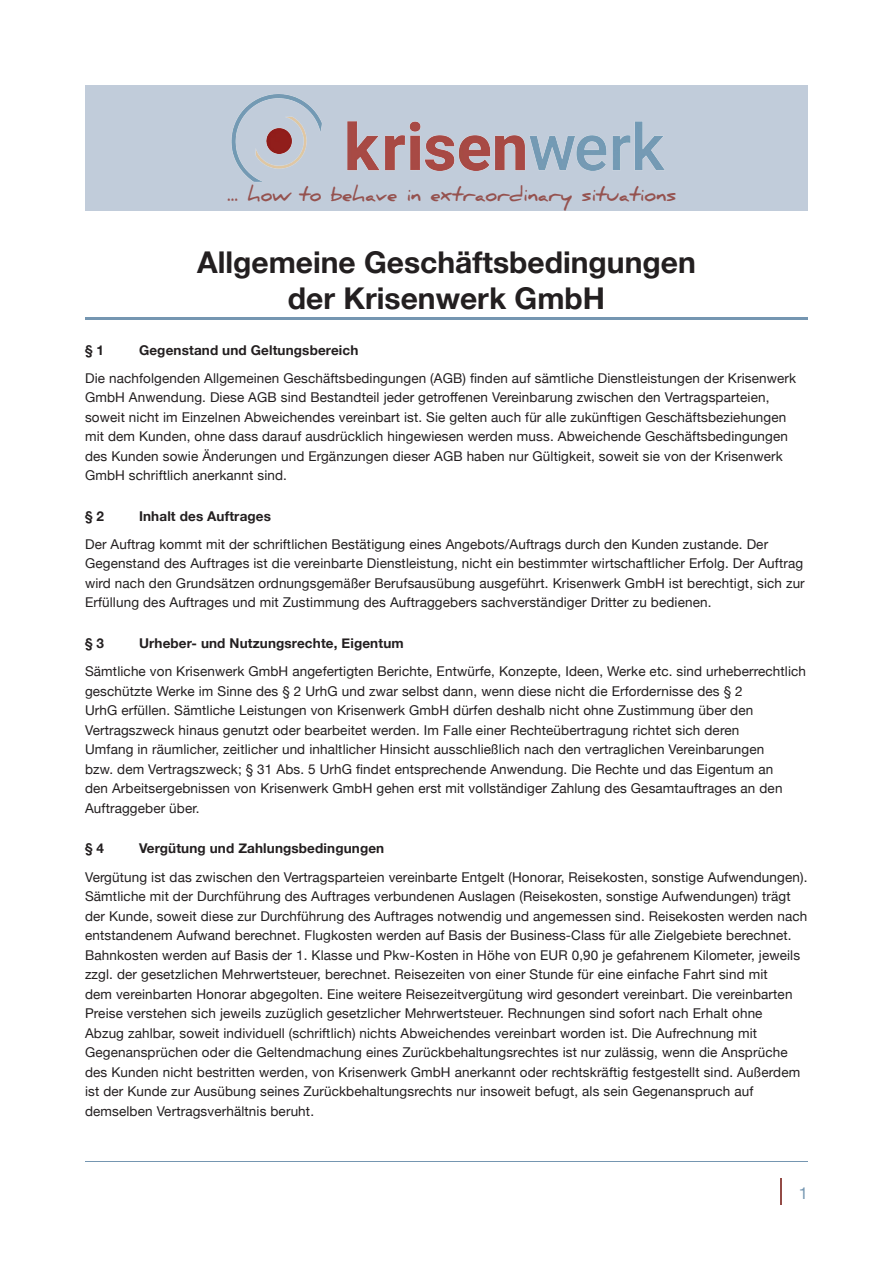
<style>
.page{position:relative;width:893px;height:1263px;background:#fff}
.page>*{position:absolute;margin:0;border:0;box-sizing:border-box;transform-origin:0 0}
.t1{font:700 30px "Helvetica Neue";color:#231f20}
.t2{font:700 19.2px "Daniel";color:#95524f}
.t3{font:16.5px "Helvetica Neue";color:#7596b1}
.t4{font:13.5px/19.5px "Helvetica Neue";letter-spacing:.01em;color:#231f20}
.t5{font:700 13.5px "Helvetica Neue";letter-spacing:.01em;color:#231f20}
</style>
<div class="page">
<hr style="left:780px;top:1178px;width:2px;height:26px;background:#934b46">
<hr style="left:85px;top:317px;width:723px;height:2px;background:#7596b1">
<hr style="left:85px;top:1161px;width:723px;height:1px;background:#7596b1">
<div style="left:85px;top:85px;width:723px;height:125px;background:#c1ccda"></div>
<img style="left:231px;top:94px;width:434px;height:88px">
<p class="t2" style="left:227px;top:183px;width:451px">... how to behave in extraordinary situations</p>
<p class="t1" style="left:197px;top:239px;width:500px">Allgemeine Geschäftsbedingungen</p>
<p class="t1" style="left:288px;top:275px;width:319px">der Krisenwerk GmbH</p>
<p class="t5" style="left:85px;top:339px;width:21px">§ 1</p>
<p class="t5" style="left:139px;top:339px;width:221px">Gegenstand und Geltungsbereich</p>
<p class="t4" style="left:85px;top:369px;width:713px">Die nachfolgenden Allgemeinen Geschäftsbedingungen (AGB) finden auf sämtliche Dienstleistungen der Krisenwerk GmbH Anwendung. Diese AGB sind Bestandteil jeder getroffenen Vereinbarung zwischen den Vertragsparteien, soweit nicht im Einzelnen Abweichendes vereinbart ist. Sie gelten auch für alle zukünftigen Geschäftsbeziehungen mit dem Kunden, ohne dass darauf ausdrücklich hingewiesen werden muss. Abweichende Geschäftsbedingungen des Kunden sowie Änderungen und Ergänzungen dieser AGB haben nur Gültigkeit, soweit sie von der Krisenwerk GmbH schriftlich anerkannt sind.</p>
<p class="t5" style="left:85px;top:505px;width:21px">§ 2</p>
<p class="t5" style="left:139px;top:505px;width:134px">Inhalt des Auftrages</p>
<p class="t4" style="left:85px;top:535px;width:721px">Der Auftrag kommt mit der schriftlichen Bestätigung eines Angebots/Auftrags durch den Kunden zustande. Der Gegenstand des Auftrages ist die vereinbarte Dienstleistung, nicht ein bestimmter wirtschaftlicher Erfolg. Der Auftrag wird nach den Grundsätzen ordnungsgemäßer Berufsausübung ausgeführt. Krisenwerk GmbH ist berechtigt, sich zur Erfüllung des Auftrages und mit Zustimmung des Auftraggebers sachverständiger Dritter zu bedienen.</p>
<p class="t5" style="left:85px;top:633px;width:21px">§ 3</p>
<p class="t5" style="left:139px;top:633px;width:266px">Urheber- und Nutzungsrechte, Eigentum</p>
<p class="t4" style="left:85px;top:662px;width:722px">Sämtliche von Krisenwerk GmbH angefertigten Berichte, Entwürfe, Konzepte, Ideen, Werke etc. sind urheberrechtlich geschützte Werke im Sinne des § 2 UrhG und zwar selbst dann, wenn diese nicht die Erfordernisse des § 2<br>UrhG erfüllen. Sämtliche Leistungen von Krisenwerk GmbH dürfen deshalb nicht ohne Zustimmung über den Vertragszweck hinaus genutzt oder bearbeitet werden. Im Falle einer Rechteübertragung richtet sich deren<br>Umfang in räumlicher, zeitlicher und inhaltlicher Hinsicht ausschließlich nach den vertraglichen Vereinbarungen<br>bzw. dem Vertragszweck; § 31 Abs. 5 UrhG findet entsprechende Anwendung. Die Rechte und das Eigentum an<br>den Arbeitsergebnissen von Krisenwerk GmbH gehen erst mit vollständiger Zahlung des Gesamtauftrages an den Auftraggeber über.</p>
<p class="t5" style="left:85px;top:838px;width:21px">§ 4</p>
<p class="t5" style="left:139px;top:838px;width:247px">Vergütung und Zahlungsbedingungen</p>
<p class="t4" style="left:85px;top:868px;width:724px">Vergütung ist das zwischen den Vertragsparteien vereinbarte Entgelt (Honorar, Reisekosten, sonstige Aufwendungen).<br>Sämtliche mit der Durchführung des Auftrages verbundenen Auslagen (Reisekosten, sonstige Aufwendungen) trägt der Kunde, soweit diese zur Durchführung des Auftrages notwendig und angemessen sind. Reisekosten werden nach entstandenem Aufwand berechnet. Flugkosten werden auf Basis der Business-Class für alle Zielgebiete berechnet.<br>Bahnkosten werden auf Basis der 1. Klasse und Pkw-Kosten in Höhe von EUR 0,90 je gefahrenem Kilometer, jeweils zzgl. der gesetzlichen Mehrwertsteuer, berechnet. Reisezeiten von einer Stunde für eine einfache Fahrt sind mit<br>dem vereinbarten Honorar abgegolten. Eine weitere Reisezeitvergütung wird gesondert vereinbart. Die vereinbarten Preise verstehen sich jeweils zuzüglich gesetzlicher Mehrwertsteuer. Rechnungen sind sofort nach Erhalt ohne<br>Abzug zahlbar, soweit individuell (schriftlich) nichts Abweichendes vereinbart worden ist. Die Aufrechnung mit Gegenansprüchen oder die Geltendmachung eines Zurückbehaltungsrechtes ist nur zulässig, wenn die Ansprüche des Kunden nicht bestritten werden, von Krisenwerk GmbH anerkannt oder rechtskräftig festgestellt sind. Außerdem ist der Kunde zur Ausübung seines Zurückbehaltungsrechts nur insoweit befugt, als sein Gegenanspruch auf demselben Vertragsverhältnis beruht.</p>
<p class="t3" style="left:799px;top:1181px;width:11px">1</p>
</div>
